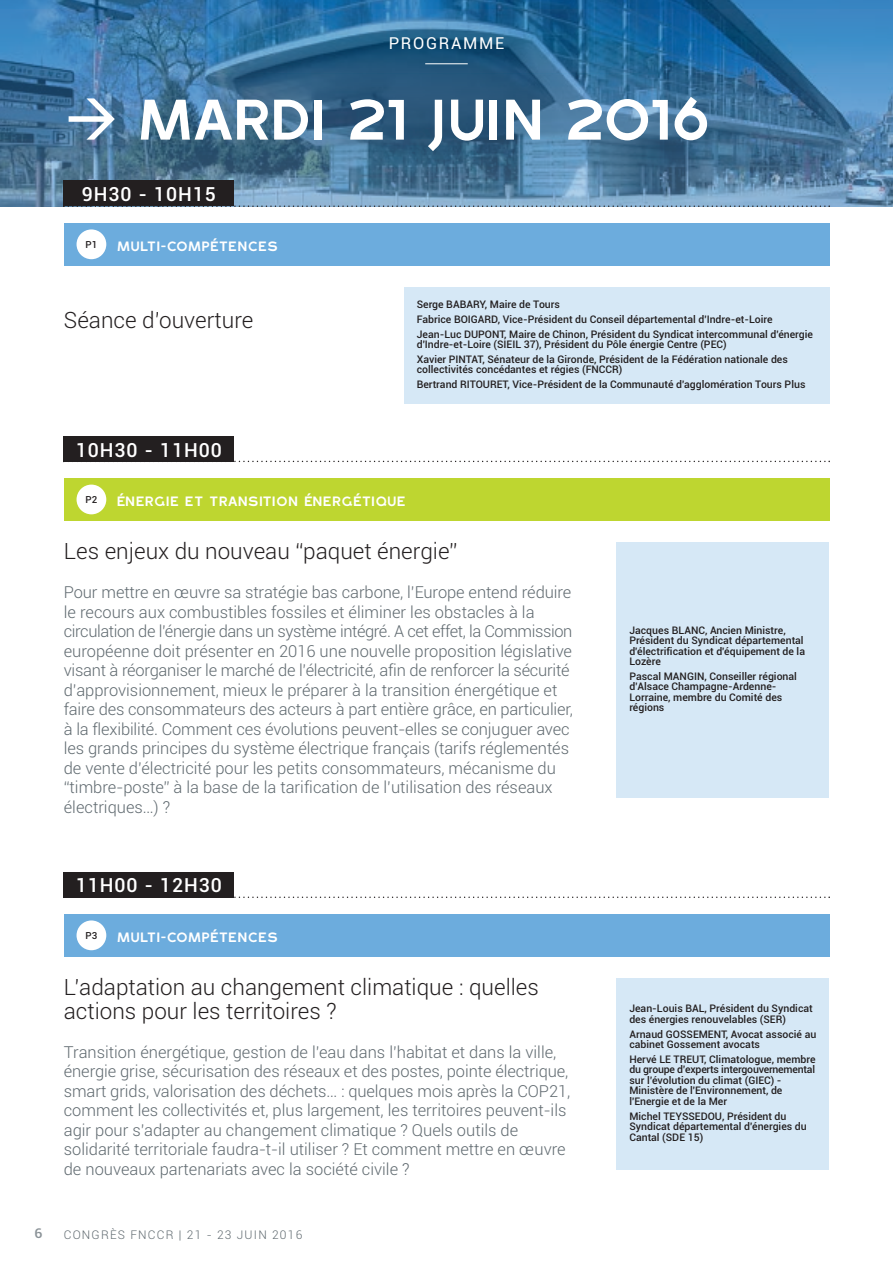
<style>
.page{position:relative;width:893px;height:1263px;background:#fff}
.page>*{position:absolute;margin:0;border:0;box-sizing:border-box;transform-origin:0 0}
.t1{font:57px "Gross";color:#fff}
.t2{font:300 22.5px/24px "Roboto";color:#231f20}
.t3{font:500 19.5px "Roboto";letter-spacing:.05em;color:#fff}
.t4{font:300 16.5px/19.5px "Roboto";color:#5f696f}
.t5{font:16.5px "Roboto";letter-spacing:.1em;color:#fff}
.t6{font:13.5px "Gross";letter-spacing:.05em;color:#fff}
.t7{font:500 13.5px "Roboto";color:#8a9297;scale:1.05 1}
.t8{font:300 12px "Roboto";letter-spacing:.1em;color:#5f696f}
.t9{font:500 10.5px/10.5px "Roboto";color:#231f20}
.t10{font:500 9.75px "Roboto";color:#231f20}
</style>
<div class="page">
<img style="left:0;top:0;width:893px;height:206px">
<svg style="left:63px;top:205px;width:767px;height:2px"></svg>
<div style="left:64px;top:181px;width:170px;height:25px;background:#231f20"></div>
<svg style="left:63px;top:461px;width:767px;height:1px"></svg>
<div style="left:64px;top:436px;width:170px;height:25px;background:#231f20"></div>
<svg style="left:63px;top:896px;width:767px;height:2px"></svg>
<div style="left:64px;top:872px;width:170px;height:25px;background:#231f20"></div>
<div style="left:64px;top:223px;width:765px;height:43px;background:#6cacdd"></div>
<div style="left:77px;top:229px;width:29px;height:30px;background:#fff;border-radius:50%"></div>
<div style="left:404px;top:287px;width:425px;height:117px;background:#d6e8f6"></div>
<div style="left:64px;top:478px;width:765px;height:43px;background:#bed630"></div>
<div style="left:77px;top:485px;width:29px;height:29px;background:#fff;border-radius:50%"></div>
<div style="left:617px;top:542px;width:212px;height:255px;background:#d6e8f6"></div>
<div style="left:64px;top:914px;width:765px;height:43px;background:#6cacdd"></div>
<div style="left:77px;top:920px;width:29px;height:30px;background:#fff;border-radius:50%"></div>
<div style="left:617px;top:978px;width:212px;height:191px;background:#d6e8f6"></div>
<hr style="left:425px;top:63px;width:43px;height:1px;background:#fff">
<svg style="left:69px;top:98px;width:46px;height:42px;background:#4d7aa3"></svg>
<p class="t5" style="left:389px;top:34px;width:117px">PROGRAMME</p>
<h1 class="t1" style="left:141px;top:87px;width:574px">MARDI 21 JUIN 2016</h1>
<p class="t3" style="left:82px;top:183px;width:136px">9H30 - 10H15</p>
<p class="t10" style="left:85px;top:239px;width:13px">P1</p>
<p class="t6" style="left:118px;top:238px;width:162px">MULTI-COMPÉTENCES</p>
<h2 class="t2" style="left:64px;top:308px;width:191px">séance d’ouverture</h2>
<p class="t9" style="left:417px;top:297px;width:398px;line-height:14.7px">Serge BABARY, Maire de Tours<br>Fabrice BOIGARD, Vice-Président du Conseil départemental d'Indre-et-Loire<br>Jean-Luc DUPONT, Maire de Chinon, Président du Syndicat intercommunal d'énergie</p>
<p class="t9" style="left:417px;top:337px;width:373px;line-height:14.7px">d'Indre-et-Loire (SIEIL 37), Président du Pôle énergie Centre (PEC)<br>Xavier PINTAT, Sénateur de la Gironde, Président de la Fédération nationale des</p>
<p class="t9" style="left:417px;top:362px;width:390px;line-height:14.7px">collectivités concédantes et régies (FNCCR)<br>Bertrand RITOURET, Vice-Président de la Communauté d'agglomération Tours Plus</p>
<p class="t3" style="left:76px;top:438px;width:148px">10H30 - 11H00</p>
<p class="t10" style="left:85px;top:494px;width:13px">P2</p>
<p class="t6" style="left:118px;top:493px;width:290px">ÉNERGIE ET TRANSITION ÉNERGÉTIQUE</p>
<h2 class="t2" style="left:64px;top:539px;width:395px">Les enjeux du nouveau “paquet énergie”</h2>
<p class="t4" style="left:64px;top:583px;width:511px">pour mettre en œuvre sa stratégie bas carbone, l’europe entend réduire le recours aux combustibles fossiles et éliminer les obstacles à la circulation de l’énergie dans un système intégré. a cet effet, la commission européenne doit présenter en 2016 une nouvelle proposition législative visant à réorganiser le marché de l’électricité, afin de renforcer la sécurité d’approvisionnement, mieux le préparer à la transition énergétique et faire des consommateurs des acteurs à part entière grâce, en particulier, à la flexibilité. comment ces évolutions peuvent-elles se conjuguer avec les grands principes du système électrique français (tarifs réglementés de vente d’électricité pour les petits consommateurs, mécanisme du “timbre-poste” à la base de la tarification de l’utilisation des réseaux électriques…) ?</p>
<p class="t3" style="left:76px;top:874px;width:148px">11H00 - 12H30</p>
<p class="t10" style="left:85px;top:929px;width:13px">P3</p>
<p class="t6" style="left:118px;top:929px;width:162px">MULTI-COMPÉTENCES</p>
<h2 class="t2" style="left:64px;top:975px;width:477px">L’adaptation au changement climatique : quelles actions pour les territoires ?</h2>
<p class="t4" style="left:64px;top:1042px;width:508px">transition énergétique, gestion de l’eau dans l’habitat et dans la ville, énergie grise, sécurisation des réseaux et des postes, pointe électrique, smart grids, valorisation des déchets… : quelques mois après la cop21, comment les collectivités et, plus largement, les territoires peuvent-ils agir pour s’adapter au changement climatique ? quels outils de solidarité territoriale faudra-t-il utiliser ? et comment mettre en œuvre de nouveaux partenariats avec la société civile ?</p>
<p class="t7" style="left:34px;top:1226px;width:9px">6</p>
<p class="t8" style="left:64px;top:1227px;width:240px">congrès fnccr | 21 - 23 juin 2016</p>
<p class="t9" style="left:629px;top:625px;width:177px">Jacques BLANC, Ancien Ministre,<br>Président du Syndicat départemental d'électrification et d'équipement de la<br>Lozère</p>
<p class="t9" style="left:629px;top:671px;width:169px">Pascal MANGIN, Conseiller régional d’Alsace Champagne-Ardenne-<br>Lorraine, membre du Comité des régions</p>
<p class="t9" style="left:629px;top:1003px;width:185px">Jean-Louis BAL, Président du Syndicat des énergies renouvelables (SER)</p>
<p class="t9" style="left:629px;top:1028px;width:189px">Arnaud GOSSEMENT, Avocat associé au cabinet Gossement avocats</p>
<p class="t9" style="left:629px;top:1054px;width:188px">Hervé LE TREUT, Climatologue, membre du groupe d’experts intergouvernemental sur l’évolution du climat (GIEC) - Ministère de l'Environnement, de l'Energie et de la Mer</p>
<p class="t9" style="left:629px;top:1111px;width:179px">Michel TEYSSEDOU, Président du<br>Syndicat départemental d'énergies du<br>Cantal (SDE 15)</p>
</div>
